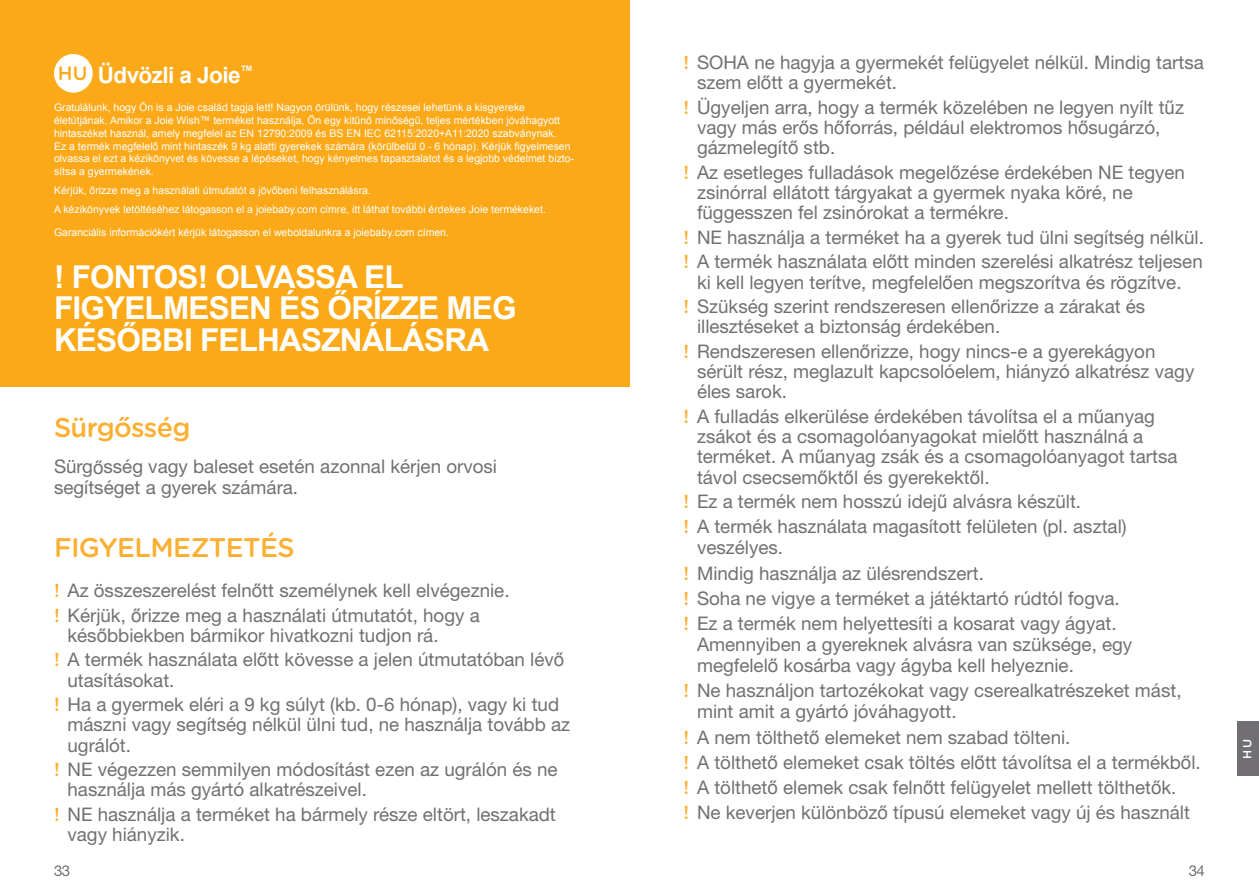
<style>
.page{position:relative;width:1259px;height:893px;background:#fff}
.page>*{position:absolute;margin:0;border:0;box-sizing:border-box;transform-origin:0 0}
.t1{font:700 31.5px/31.5px "Arial";letter-spacing:-.025em;color:#fff}
.t2{font:500 27px "Gotham Rounded";letter-spacing:-.025em;color:#fbaf33}
.t3{font:700 22.5px "Arial";letter-spacing:-.025em;color:#fff}
.t4{font:18.75px/20.2px "Helvetica Neue LT Std";color:#716f73}
.t5{font:15px "Helvetica Neue LT Std";color:#716f73}
.t6{font:500 12px "Gotham Rounded";color:#fff}
.t7{font:10.5px/12.8px "Arial";color:#fff}
.s1{font-family:"Gotham Rounded";font-weight:500;font-size:19.5px;color:#fba918}
.s2{font-family:"Arial"}
.s3{font-family:"Gotham Rounded";font-weight:500;color:#fbaf33}
</style>
<div class="page">
<div style="left:1237px;top:721px;width:22px;height:55px;background:#716f73"></div>
<div style="left:0;top:0;width:629px;height:387px;background:#fba918"></div>
<div style="left:54px;top:54px;width:39px;height:39px;background:#fff;border-radius:50%"></div>
<p class="t3" style="left:58px;top:60px;width:197px"><span class="s1">HU</span> Üdvözli a Joie<sup>™</sup></p>
<p class="t7" style="left:54px;top:101px;width:522px">Gratulálunk, hogy Ön is a Joie család tagja lett! Nagyon örülünk, hogy részesei lehetünk a kisgyereke életútjának. Amikor a Joie Wish™ terméket használja, Ön egy kitűnő minőségű, teljes mértékben jóváhagyott hintaszéket használ, amely megfelel az EN 12790:2009 és BS EN IEC 62115:2020+A11:2020 szabványnak.<br>Ez a termék megfelelő mint hintaszék 9 kg alatti gyerekek számára (körülbelül 0 - 6 hónap). Kérjük figyelmesen olvassa el ezt a kézikönyvet és kövesse a lépéseket, hogy kényelmes tapasztalatot és a legjobb védelmet bizto&shy;sítsa a gyermekének.</p>
<p class="t7" style="left:54px;top:181px;width:493px;line-height:19.2px">Kérjük, őrizze meg a használati útmutatót a jövőbeni felhasználásra.<br>A kézikönyvek letöltéséhez látogasson el a joiebaby.com címre, itt láthat további érdekes Joie termékeket.</p>
<p class="t7" style="left:54px;top:226px;width:396px">Garanciális információkért kérjük látogasson el weboldalunkra a joiebaby.com címen.</p>
<h1 class="t1" style="left:54px;top:262px;width:464px">! FONTOS! OLVASSA EL<br>FIGYELMESEN ÉS ŐRÍZZE MEG<br>KÉSŐBBI FELHASZNÁLÁSRA</h1>
<h2 class="t2" style="left:54px;top:409px;width:138px">Sürgősség</h2>
<p class="t4" style="left:54px;top:456px;width:444px;line-height:21px">Sürg<span class="s2">ő</span>sség vagy baleset esetén azonnal kérjen orvosi segítséget a gyerek számára.</p>
<h2 class="t2" style="left:54px;top:528px;width:242px">FIGYELMEZTETÉS</h2>
<p class="t4" style="left:54px;top:578px;width:457px;line-height:24.5px"><span class="s3">!</span> Az összeszerelést feln<span class="s2">ő</span>tt személynek kell elvégeznie. <span class="s3">!</span> Kérjük, <span class="s2">ő</span>rizze meg a használati útmutatót, hogy a</p>
<p class="t4" style="left:54px;top:623px;width:512px;line-height:24.5px;text-indent:14px">kés<span class="s2">ő</span>bbiekben bármikor hivatkozni tudjon rá.<br><span class="s3">!</span> A termék használata el<span class="s2">ő</span>tt kövesse a jelen útmutatóban lév<span class="s2">ő</span></p>
<p class="t4" style="left:54px;top:667px;width:506px;line-height:24.5px;text-indent:14px">utasításokat.<br><span class="s3">!</span> Ha a gyermek eléri a 9 kg súlyt (kb. 0-6 hónap), vagy ki tud</p>
<p class="t4" style="left:68px;top:714px;width:504px">mászni vagy segítség nélkül ülni tud, ne használja tovább az ugrálót.</p>
<p class="t4" style="left:68px;top:759px;width:491px;text-indent:-14px"><span class="s3">!</span> NE végezzen semmilyen módosítást ezen az ugrálón és ne használja más gyártó alkatrészeivel.</p>
<p class="t4" style="left:68px;top:804px;width:490px;text-indent:-14px"><span class="s3">!</span> NE használja a terméket ha bármely része eltört, leszakadt vagy hiányzik.</p>
<p class="t4" style="left:697px;top:52px;width:508px;text-indent:-14px"><span class="s3">!</span> SOHA ne hagyja a gyermekét felügyelet nélkül. Mindig tartsa szem el<span class="s2">ő</span>tt a gyermekét.</p>
<p class="t4" style="left:697px;top:97px;width:488px;text-indent:-14px"><span class="s3">!</span> Ügyeljen arra, hogy a termék közelében ne legyen nyílt t<span class="s2">ű</span>z vagy más er<span class="s2">ő</span>s h<span class="s2">ő</span>forrás, például elektromos h<span class="s2">ő</span>sugárzó, gázmelegít<span class="s2">ő</span> stb.</p>
<p class="t4" style="left:697px;top:162px;width:489px;text-indent:-14px"><span class="s3">!</span> Az esetleges fulladások megel<span class="s2">ő</span>zése érdekében NE tegyen zsinórral ellátott tárgyakat a gyermek nyaka köré, ne függesszen fel zsinórokat a termékre.</p>
<p class="t4" style="left:683px;top:225px;width:522px;line-height:24.5px"><span class="s3">!</span> NE használja a terméket ha a gyerek tud ülni segítség nélkül. <span class="s3">!</span> A termék használata el<span class="s2">ő</span>tt minden szerelési alkatrész teljesen</p>
<p class="t4" style="left:683px;top:269px;width:499px;line-height:24.5px;text-indent:14px">ki kell legyen terítve, megfelel<span class="s2">ő</span>en megszorítva és rögzítve. <span class="s3">!</span> Szükség szerint rendszeresen ellen<span class="s2">ő</span>rizze a zárakat és</p>
<p class="t4" style="left:683px;top:314px;width:473px;line-height:24.5px;text-indent:14px">illesztéseket a biztonság érdekében.<br><span class="s3">!</span> Rendszeresen ellen<span class="s2">ő</span>rizze, hogy nincs-e a gyerekágyon</p>
<p class="t4" style="left:697px;top:361px;width:499px">sérült rész, meglazult kapcsolóelem, hiányzó alkatrész vagy éles sarok.</p>
<p class="t4" style="left:697px;top:406px;width:482px;text-indent:-14px"><span class="s3">!</span> A fulladás elkerülése érdekében távolítsa el a m<span class="s2">ű</span>anyag zsákot és a csomagolóanyagokat miel<span class="s2">ő</span>tt használná a terméket. A m<span class="s2">ű</span>anyag zsák és a csomagolóanyagot tartsa távol csecsem<span class="s2">ő</span>kt<span class="s2">ő</span>l és gyerekekt<span class="s2">ő</span>l.</p>
<p class="t4" style="left:683px;top:489px;width:445px;line-height:25.2px"><span class="s3">!</span> Ez a termék nem hosszú idej<span class="s2">ű</span> alvásra készült.<br><span class="s3">!</span> A termék használata magasított felületen (pl. asztal)</p>
<p class="t4" style="left:683px;top:535px;width:438px;line-height:25.2px;text-indent:14px">veszélyes.<br><span class="s3">!</span> Mindig használja az ülésrendszert.<br><span class="s3">!</span> Soha ne vigye a terméket a játéktartó rúdtól fogva. <span class="s3">!</span> Ez a termék nem helyettesíti a kosarat vagy ágyat.</p>
<p class="t4" style="left:697px;top:634px;width:437px;line-height:21px">Amennyiben a gyereknek alvásra van szüksége, egy megfelel<span class="s2">ő</span> kosárba vagy ágyba kell helyeznie.</p>
<p class="t4" style="left:697px;top:680px;width:486px;line-height:21px;text-indent:-14px"><span class="s3">!</span> Ne használjon tartozékokat vagy cserealkatrészeket mást, mint amit a gyártó jóváhagyott.</p>
<p class="t4" style="left:683px;top:724px;width:519px;line-height:25.2px"><span class="s3">!</span> A nem tölthet<span class="s2">ő</span> elemeket nem szabad tölteni.<br><span class="s3">!</span> A tölthet<span class="s2">ő</span> elemeket csak töltés el<span class="s2">ő</span>tt távolítsa el a termékb<span class="s2">ő</span>l. <span class="s3">!</span> A tölthet<span class="s2">ő</span> elemek csak feln<span class="s2">ő</span>tt felügyelet mellett tölthet<span class="s2">ő</span>k.<br><span class="s3">!</span> Ne keverjen különböz<span class="s2">ő</span> típusú elemeket vagy új és használt</p>
<p class="t5" style="left:54px;top:861px;width:18px">33</p>
<p class="t5" style="left:1188px;top:862px;width:18px">34</p>
<p class="t6" style="left:1238px;top:759px;width:21px;rotate:-90deg">HU</p>
</div>
